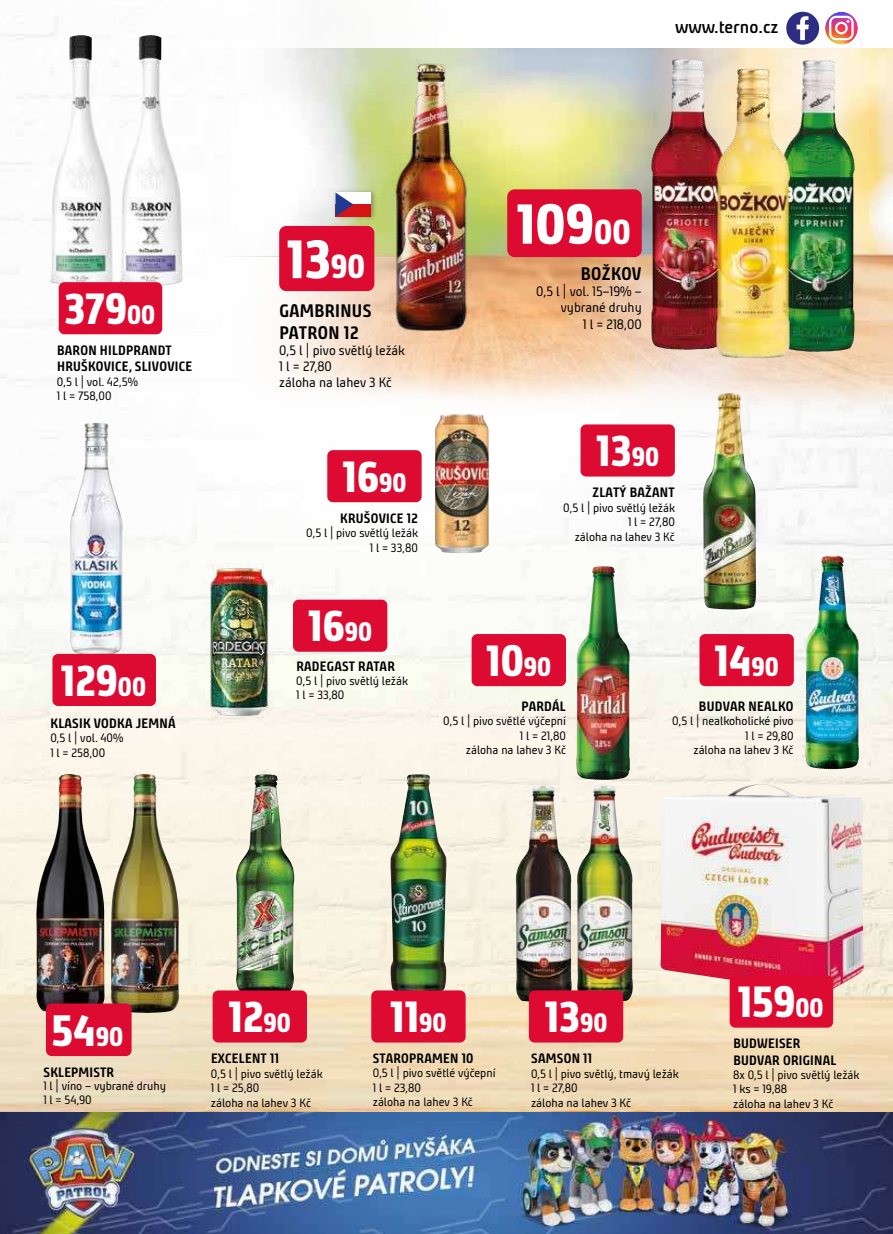
<style>
.page{position:relative;width:893px;height:1234px;background:#fff}
.page>*{position:absolute;margin:0;border:0;box-sizing:border-box;transform-origin:0 0}
.t1{font:800 56.25px "Bunday Clean";color:#fff}
.t2{font:800 54.15px "Bunday Clean";color:#fff}
.t3{font:800 43.65px "Bunday Clean";color:#fff}
.t4{font:800 43.35px "Bunday Clean";color:#fff}
.t5{font:700 18px/21.6px "Bunday Clean";letter-spacing:.02em;color:#000}
.t6{font:600 18px "Bunday Clean";color:#000}
.t7{font:700 13.5px/16.2px "Bunday Clean";letter-spacing:.02em;color:#000}
.t8{font:13.5px/16.2px "Bunday Clean";color:#000}
.t9{font:12px/14.4px "Bunday Clean";color:#000}
.s1{font-size:26.25px}
.s2{font-size:32.85px}
.s3{font-size:34.2px}
.s4{font-size:26.4px}
</style>
<div class="page">
<img style="left:0;top:163px;width:893px;height:948px">
<img style="left:1px;top:48px;width:892px;height:369px">
<img style="left:435px;top:413px;width:54px;height:140px">
<img style="left:703px;top:393px;width:53px;height:217px">
<img style="left:805px;top:555px;width:54px;height:214px">
<img style="left:576px;top:566px;width:54px;height:213px">
<img style="left:660px;top:783px;width:204px;height:209px">
<img style="left:516px;top:785px;width:56px;height:216px">
<img style="left:236px;top:774px;width:58px;height:216px">
<img style="left:576px;top:785px;width:57px;height:216px">
<img style="left:70px;top:422px;width:53px;height:231px">
<img style="left:650px;top:60px;width:205px;height:298px">
<div style="left:529px;top:990px;width:94px;height:52px;background:#dd0a31;border-radius:6px"></div>
<div style="left:213px;top:990px;width:94px;height:52px;background:#dd0a31;border-radius:6px"></div>
<div style="left:327px;top:450px;width:95px;height:52px;background:#dd0a31;border-radius:6px"></div>
<div style="left:580px;top:424px;width:95px;height:52px;background:#dd0a31;border-radius:6px"></div>
<div style="left:472px;top:634px;width:94px;height:52px;background:#dd0a31;border-radius:6px"></div>
<div style="left:699px;top:634px;width:95px;height:52px;background:#dd0a31;border-radius:6px"></div>
<div style="left:730px;top:975px;width:103px;height:52px;background:#dd0a31;border-radius:6px"></div>
<div style="left:52px;top:653px;width:104px;height:52px;background:#dd0a31;border-radius:6px"></div>
<div style="left:507px;top:189px;width:135px;height:68px;background:#dd0a31;border-radius:7px"></div>
<svg style="left:786px;top:12px;width:33px;height:33px"></svg>
<svg style="left:825px;top:12px;width:33px;height:33px"></svg>
<svg style="left:829px;top:16px;width:25px;height:24px"></svg>
<img style="left:0;top:1111px;width:893px;height:122px">
<img style="left:49px;top:35px;width:65px;height:251px">
<img style="left:118px;top:35px;width:66px;height:251px">
<img style="left:390px;top:774px;width:57px;height:216px">
<img style="left:111px;top:773px;width:68px;height:239px">
<img style="left:36px;top:773px;width:69px;height:239px">
<div style="left:46px;top:1003px;width:86px;height:52px;background:#dd0a31;border-radius:6px"></div>
<img style="left:203px;top:563px;width:70px;height:155px">
<div style="left:293px;top:599px;width:94px;height:52px;background:#dd0a31;border-radius:6px"></div>
<img style="left:390px;top:59px;width:84px;height:275px">
<div style="left:332px;top:188px;width:45px;height:33px;background:#000;opacity:.3"></div>
<div style="left:335px;top:192px;width:36px;height:12px;background:#fff"></div>
<div style="left:335px;top:204px;width:36px;height:12px;background:#d51317"></div>
<svg style="left:335px;top:192px;width:18px;height:24px"></svg>
<div style="left:279px;top:226px;width:95px;height:65px;background:#dd0a31;border-radius:7px"></div>
<div style="left:371px;top:990px;width:95px;height:52px;background:#dd0a31;border-radius:6px"></div>
<div style="left:59px;top:282px;width:103px;height:52px;background:#dd0a31;border-radius:6px"></div>
<h3 class="t4" style="left:64px;top:286px;width:92px">379<span class="s1">00</span></h3>
<p class="t7" style="left:57px;top:342px;width:137px">BARON HILDPRANDT<br>HRUŠKOVICE, SLIVOVICE</p>
<p class="t9" style="left:57px;top:374px;width:83px">0,5 l | vol. 42,5%<br>1 l = 758,00</p>
<h3 class="t4" style="left:61px;top:657px;width:87px">129<span class="s1">00</span></h3>
<p class="t7" style="left:51px;top:714px;width:127px">KLASIK VODKA JEMNÁ</p>
<p class="t9" style="left:50px;top:730px;width:74px">0,5 l | vol. 40%<br>1 l = 258,00</p>
<h3 class="t6" style="left:675px;top:15px;width:105px">www.terno.cz</h3>
<h2 class="t2" style="left:287px;top:230px;width:80px">13<span class="s2">90</span></h2>
<h3 class="t5" style="left:279px;top:300px;width:94px">GAMBRINUS<br>PATRON 12</h3>
<p class="t8" style="left:279px;top:342px;width:127px">0,5 l | pivo světlý ležák<br>1 l = 27,80<br>záloha na lahev 3 Kč</p>
<h3 class="t4" style="left:342px;top:453px;width:65px">16<span class="s1">90</span></h3>
<p class="t7" style="left:340px;top:510px;width:79px">KRUŠOVICE 12</p>
<p class="t9" style="left:306px;top:526px;width:113px;text-align:right">0,5 l | pivo světlý ležák<br>1 l = 33,80</p>
<h3 class="t4" style="left:308px;top:603px;width:65px">16<span class="s1">90</span></h3>
<p class="t7" style="left:296px;top:657px;width:100px">RADEGAST RATAR</p>
<p class="t9" style="left:296px;top:673px;width:113px">0,5 l | pivo světlý ležák<br>1 l = 33,80</p>
<h1 class="t1" style="left:516px;top:194px;width:116px">109<span class="s3">00</span></h1>
<h3 class="t5" style="left:581px;top:263px;width:62px">BOŽKOV</h3>
<p class="t8" style="left:536px;top:283px;width:107px;text-align:right">0,5 l | vol. 15–19% – vybrané druhy<br>1 l = 218,00</p>
<h3 class="t4" style="left:596px;top:428px;width:64px">13<span class="s1">90</span></h3>
<p class="t7" style="left:592px;top:484px;width:84px">ZLATÝ BAŽANT</p>
<p class="t9" style="left:563px;top:500px;width:113px;text-align:right">0,5 l | pivo světlý ležák<br>1 l = 27,80<br>záloha na lahev 3 Kč</p>
<h3 class="t4" style="left:486px;top:637px;width:67px">10<span class="s1">90</span></h3>
<h3 class="t4" style="left:714px;top:637px;width:66px">14<span class="s1">90</span></h3>
<p class="t7" style="left:522px;top:697px;width:46px">PARDÁL</p>
<p class="t9" style="left:443px;top:713px;width:124px;text-align:right">0,5 l | pivo světlé výčepní<br>1 l = 21,80<br>záloha na lahev 3 Kč</p>
<p class="t7" style="left:699px;top:697px;width:96px">BUDVAR NEALKO</p>
<p class="t9" style="left:672px;top:713px;width:123px;text-align:right">0,5 l | nealkoholické pivo<br>1 l = 29,80<br>záloha na lahev 3 Kč</p>
<h3 class="t3" style="left:51px;top:1007px;width:74px">54<span class="s4">90</span></h3>
<p class="t7" style="left:44px;top:1063px;width:72px">SKLEPMISTR</p>
<p class="t9" style="left:43px;top:1079px;width:124px;line-height:13.5px">1 l | víno – vybrané druhy<br>1 l = 54,90</p>
<h3 class="t4" style="left:229px;top:993px;width:64px">12<span class="s1">90</span></h3>
<h3 class="t4" style="left:545px;top:993px;width:64px">13<span class="s1">90</span></h3>
<h3 class="t4" style="left:390px;top:993px;width:58px">11<span class="s1">90</span></h3>
<p class="t7" style="left:211px;top:1050px;width:69px">EXCELENT 11</p>
<p class="t9" style="left:211px;top:1066px;width:113px">0,5 l | pivo světlý ležák<br>1 l = 25,80<br>záloha na lahev 3 Kč</p>
<p class="t7" style="left:373px;top:1049px;width:102px">STAROPRAMEN 10</p>
<p class="t9" style="left:373px;top:1065px;width:124px">0,5 l | pivo světlé výčepní<br>1 l = 23,80<br>záloha na lahev 3 Kč</p>
<p class="t7" style="left:531px;top:1050px;width:63px">SAMSON 11</p>
<p class="t9" style="left:531px;top:1066px;width:149px">0,5 l | pivo světlý, tmavý ležák<br>1 l = 27,80<br>záloha na lahev 3 Kč</p>
<h3 class="t4" style="left:738px;top:978px;width:87px">159<span class="s1">00</span></h3>
<p class="t7" style="left:733px;top:1035px;width:105px">BUDWEISER<br>BUDVAR ORIGINAL</p>
<p class="t9" style="left:733px;top:1067px;width:128px">8x 0,5 l | pivo světlý ležák<br>1 ks = 19,88<br>záloha na lahev 3 Kč</p>
</div>
